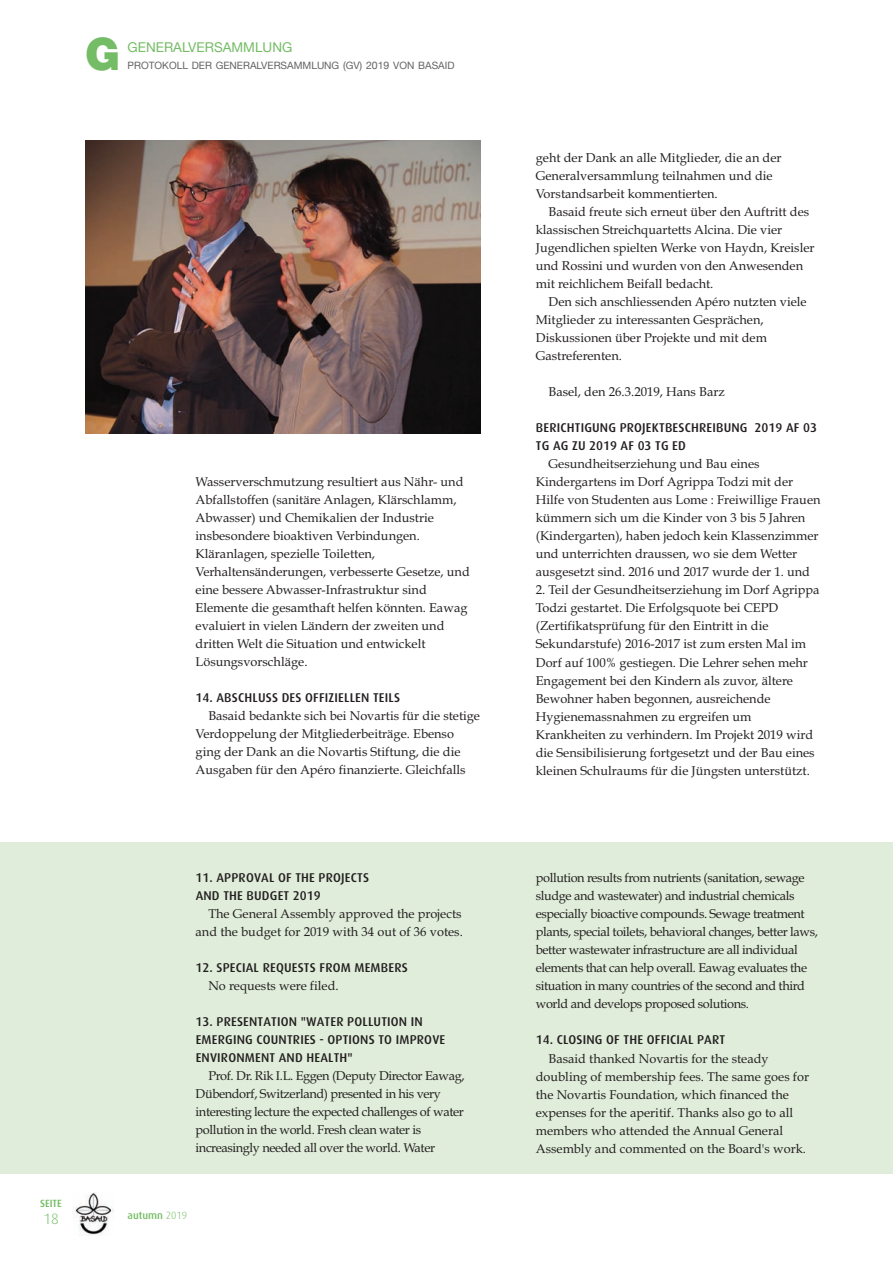
<style>
.page{position:relative;width:893px;height:1263px;background:#fff}
.page>*{position:absolute;margin:0;border:0;box-sizing:border-box;transform-origin:0 0}
.t1{font:900 45px "Helvetica Neue";color:#74bc65}
.t2{font:300 15px "Dax";color:#74bc65}
.t3{font:13.5px "Helvetica Neue";color:#74bc65}
.t4{font:12.75px/18px "Book Antiqua";color:#231f20}
.t5{font:12.75px/18px "Book Antiqua";letter-spacing:-.03em;color:#231f20}
.t6{font:500 12.75px/18px "Dax";letter-spacing:.015em;color:#231f20}
.t7{font:500 10.5px "Dax";color:#74bc65}
.t8{font:10.2px "Helvetica Neue";color:#636366}
.s1{font-size:10.5px}
.s2{font-weight:300}
</style>
<div class="page">
<img style="left:74px;top:1192px;width:39px;height:43px">
<div style="left:0;top:842px;width:893px;height:332px;background:#e0edda"></div>
<img style="left:85px;top:140px;width:395px;height:294px">
<h1 class="t1" style="left:85px;top:38px;width:37px">G</h1>
<p class="t3" style="left:128px;top:40px;width:166px">GENERALVERSAMMLUNG</p>
<p class="t8" style="left:128px;top:60px;width:328px">PROTOKOLL DER GENERALVERSAMMLUNG <span class="s1">(</span>GV<span class="s1">) 2019</span> VON BASAID</p>
<p class="t4" style="left:196px;top:474px;width:276px">Wasserverschmutzung resultiert aus Nähr- und Abfallstoffen (sanitäre Anlagen, Klärschlamm, Abwasser) und Chemikalien der Industrie insbesondere bioaktiven Verbindungen.<br>Kläranlagen, spezielle Toiletten, Verhaltensänderungen, verbesserte Gesetze, und eine bessere Abwasser-Infrastruktur sind Elemente die gesamthaft helfen könnten. Eawag evaluiert in vielen Ländern der zweiten und dritten Welt die Situation und entwickelt Lösungsvorschläge.</p>
<p class="t6" style="left:196px;top:690px;width:206px">14. ABSCHLUSS DES OFFIZIELLEN TEILS</p>
<p class="t4" style="left:196px;top:708px;width:286px;text-indent:13px">Basaid bedankte sich bei Novartis für die stetige Verdoppelung der Mitgliederbeiträge. Ebenso ging der Dank an die Novartis Stiftung, die die Ausgaben für den Apéro finanzierte. Gleichfalls</p>
<p class="t6" style="left:196px;top:870px;width:175px">11. APPROVAL OF THE PROJECTS<br>AND THE BUDGET 2019</p>
<p class="t4" style="left:196px;top:906px;width:269px;text-align:right">The General Assembly approved the projects and the budget for 2019 with 34 out of 36 votes.</p>
<p class="t6" style="left:196px;top:960px;width:214px">12. SPECIAL REQUESTS FROM MEMBERS</p>
<p class="t4" style="left:208px;top:978px;width:132px">No requests were filed.</p>
<p class="t6" style="left:196px;top:1014px;width:251px">13. PRESENTATION "WATER POLLUTION IN<br>EMERGING COUNTRIES - OPTIONS TO IMPROVE<br>ENVIRONMENT AND HEALTH"</p>
<p class="t5" style="left:196px;top:1068px;width:270px;text-indent:13px">Prof. Dr. Rik I.L. Eggen (Deputy Director Eawag, Dübendorf, Switzerland) presented in his very interesting lecture the expected challenges of water pollution in the world. Fresh clean water is increasingly needed all over the world. Water</p>
<p class="t7" style="left:40px;top:1200px;width:23px">SEITE</p>
<p class="t2" style="left:43px;top:1212px;width:17px">18</p>
<p class="t7" style="left:128px;top:1212px;width:61px">autumn <span class="s2">2019</span></p>
<p class="t4" style="left:536px;top:150px;width:247px">geht der Dank an alle Mitglieder, die an der<br>Generalversammlung teilnahmen und die<br>Vorstandsarbeit kommentierten.</p>
<p class="t4" style="left:536px;top:204px;width:280px;text-indent:13px">Basaid freute sich erneut über den Auftritt des klassischen Streichquartetts Alcina. Die vier Jugendlichen spielten Werke von Haydn, Kreisler und Rossini und wurden von den Anwesenden mit reichlichem Beifall bedacht.</p>
<p class="t4" style="left:536px;top:295px;width:272px;text-indent:13px">Den sich anschliessenden Apéro nutzten viele Mitglieder zu interessanten Gesprächen, Diskussionen über Projekte und mit dem Gastreferenten.</p>
<p class="t4" style="left:549px;top:385px;width:178px">Basel, den 26.3.2019, Hans Barz</p>
<p class="t6" style="left:536px;top:420px;width:283px">BERICHTIGUNG PROJEKTBESCHREIBUNG 2019 AF 03<br>TG AG ZU 2019 AF 03 TG ED</p>
<p class="t4" style="left:536px;top:457px;width:286px;text-indent:13px">Gesundheitserziehung und Bau eines Kindergartens im Dorf Agrippa Todzi mit der Hilfe von Studenten aus Lome : Freiwillige Frauen kümmern sich um die Kinder von 3 bis 5 Jahren (Kindergarten), haben jedoch kein Klassenzimmer und unterrichten draussen, wo sie dem Wetter ausgesetzt sind. 2016 und 2017 wurde der 1. und</p>
<p class="t4" style="left:536px;top:583px;width:285px">2. Teil der Gesundheitserziehung im Dorf Agrippa Todzi gestartet. Die Erfolgsquote bei CEPD (Zertifikatsprüfung für den Eintritt in die Sekundarstufe) 2016-2017 ist zum ersten Mal im Dorf auf 100% gestiegen. Die Lehrer sehen mehr Engagement bei den Kindern als zuvor, ältere Bewohner haben begonnen, ausreichende Hygienemassnahmen zu ergreifen um Krankheiten zu verhindern. Im Projekt 2019 wird die Sensibilisierung fortgesetzt und der Bau eines kleinen Schulraums für die Jüngsten unterstützt.</p>
<p class="t5" style="left:536px;top:870px;width:284px">pollution results from nutrients (sanitation, sewage sludge and wastewater) and industrial chemicals especially bioactive compounds. Sewage treatment plants, special toilets, behavioral changes, better laws, better wastewater infrastructure are all individual elements that can help overall. Eawag evaluates the situation in many countries of the second and third world and develops proposed solutions.</p>
<p class="t6" style="left:536px;top:1032px;width:191px">14. CLOSING OF THE OFFICIAL PART</p>
<p class="t4" style="left:536px;top:1051px;width:275px;text-indent:13px">Basaid thanked Novartis for the steady doubling of membership fees. The same goes for the Novartis Foundation, which financed the expenses for the aperitif. Thanks also go to all members who attended the Annual General Assembly and commented on the Board's work.</p>
</div>
